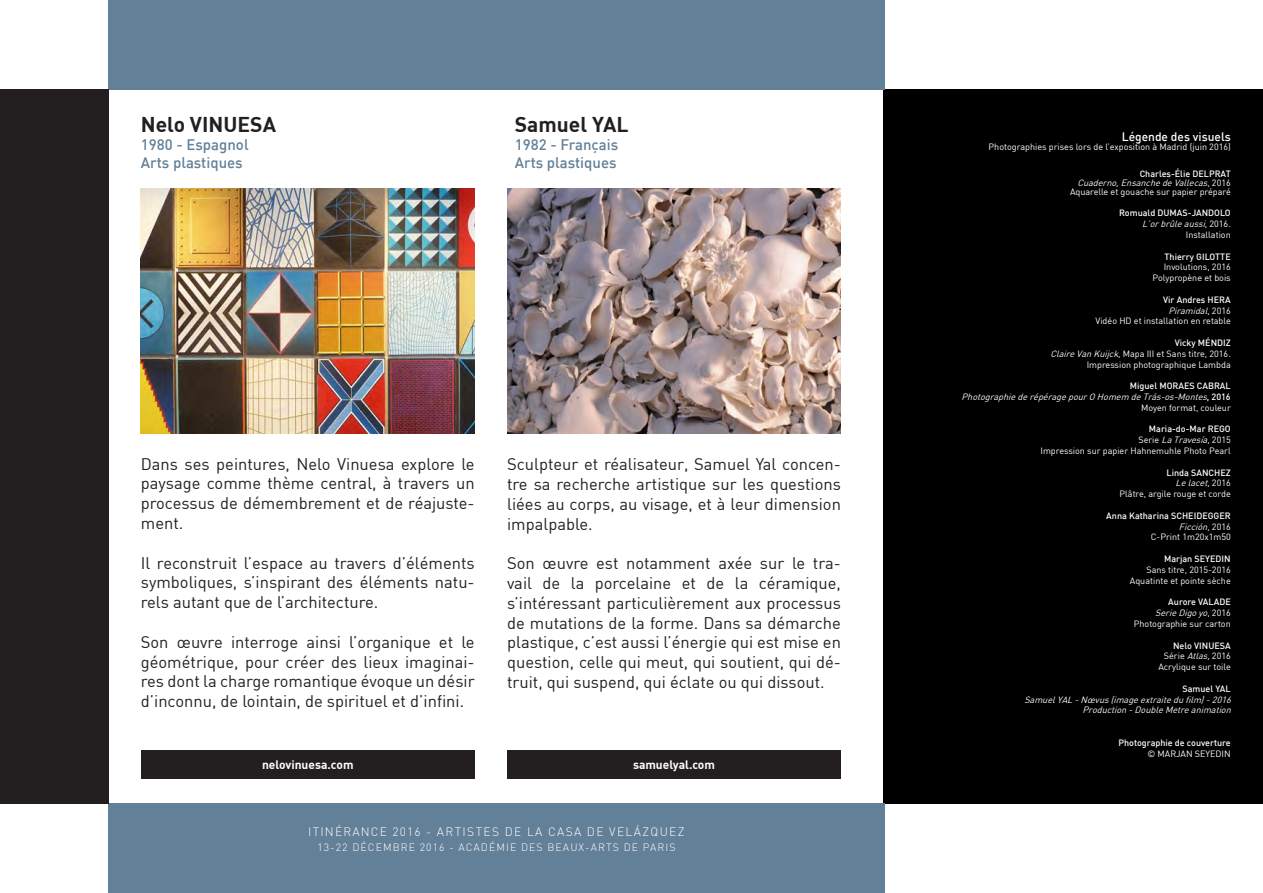
<style>
.page{position:relative;width:1263px;height:893px;background:#fff}
.page>*{position:absolute;margin:0;border:0;box-sizing:border-box;transform-origin:0 0}
.t1{font:700 21px "DIN";color:#231f20}
.t2{font:16.5px/19.8px "DIN";color:#231f20;text-align:justify}
.t3{font:500 15px "DIN";color:#628098}
.t4{font:300 12px "DIN";letter-spacing:.115em;color:#fff}
.t5{font:700 12px "DIN";color:#fff}
.t6{font:500 12px "DIN";color:#fff}
.t7{font:300 10.5px "DIN";letter-spacing:.1em;color:#fff}
.t8{font:9px "DIN";color:#fff}
.t9{font:italic 9px "DIN";color:#fff}
.t10{font:500 9px "DIN";color:#fff}
.s1{font-style:normal}
.s2{font-style:italic}
.s3{font-weight:500;font-style:normal}
</style>
<div class="page">
<div style="left:141px;top:750px;width:334px;height:28px;background:#231f20"></div>
<div style="left:507px;top:750px;width:334px;height:29px;background:#231f20"></div>
<div style="left:884px;top:89px;width:379px;height:715px;background:#000"></div>
<div style="left:108px;top:804px;width:776px;height:89px;background:#628098"></div>
<div style="left:108px;top:0;width:776px;height:89px;background:#628098"></div>
<div style="left:0;top:89px;width:108px;height:715px;background:#231f20"></div>
<img style="left:141px;top:188px;width:334px;height:245px">
<img style="left:507px;top:188px;width:334px;height:245px">
<p class="t1" style="left:141px;top:110px;width:137px">Nelo VINUESA</p>
<p class="t3" style="left:141px;top:135px;width:109px">1980 - Espagnol</p>
<p class="t3" style="left:141px;top:153px;width:103px">Arts plastiques</p>
<p class="t1" style="left:515px;top:110px;width:115px">Samuel YAL</p>
<p class="t3" style="left:515px;top:135px;width:105px">1982 - Français</p>
<p class="t3" style="left:515px;top:153px;width:103px">Arts plastiques</p>
<p class="t2" style="left:141px;top:453px;width:335px">Dans ses peintures, Nelo Vinuesa explore le paysage comme thème central, à travers un processus de démembrement et de réajuste&shy;ment.</p>
<p class="t2" style="left:141px;top:552px;width:335px">Il reconstruit l’espace au travers d’éléments symboliques, s’inspirant des éléments natu&shy;rels autant que de l’architecture.</p>
<p class="t2" style="left:141px;top:632px;width:335px">Son œuvre interroge ainsi l’organique et le géométrique, pour créer des lieux imaginai&shy;res dont la charge romantique évoque un désir d’inconnu, de lointain, de spirituel et d’infini.</p>
<p class="t2" style="left:507px;top:454px;width:335px">Sculpteur et réalisateur, Samuel Yal concen&shy;tre sa recherche artistique sur les questions liées au corps, au visage, et à leur dimension impalpable.</p>
<p class="t2" style="left:507px;top:553px;width:335px">Son œuvre est notamment axée sur le tra&shy;vail de la porcelaine et de la céramique, s’intéressant particulièrement aux processus de mutations de la forme. Dans sa démarche plastique, c’est aussi l’énergie qui est mise en question, celle qui meut, qui soutient, qui dé&shy;truit, qui suspend, qui éclate ou qui dissout.</p>
<p class="t5" style="left:262px;top:757px;width:93px">nelovinuesa.com</p>
<p class="t5" style="left:633px;top:757px;width:83px">samuelyal.com</p>
<p class="t4" style="left:308px;top:825px;width:378px">ITINÉRANCE 2016 - ARTISTES DE LA CASA DE VELÁZQUEZ</p>
<p class="t7" style="left:317px;top:841px;width:360px">13-22 DÉCEMBRE 2016 - ACADÉMIE DES BEAUX-ARTS DE PARIS</p>
<p class="t6" style="left:1122px;top:129px;width:110px">Légende des visuels</p>
<p class="t8" style="left:989px;top:141px;width:244px">Photographies prises lors de l’exposition à Madrid (juin 2016)</p>
<p class="t10" style="left:1140px;top:168px;width:93px">Charles-Élie DELPRAT</p>
<p class="t9" style="left:1077px;top:177px;width:155px">Cuaderno, Ensanche de Vallecas<span class="s1">, 2016</span></p>
<p class="t8" style="left:1070px;top:186px;width:162px">Aquarelle et gouache sur papier préparé</p>
<p class="t10" style="left:1119px;top:207px;width:113px">Romuald DUMAS-JANDOLO</p>
<p class="t9" style="left:1142px;top:218px;width:90px">L’or brûle aussi<span class="s1">, 2016.</span></p>
<p class="t8" style="left:1186px;top:229px;width:46px">Installation</p>
<p class="t10" style="left:1164px;top:251px;width:68px">Thierry GILOTTE</p>
<p class="t8" style="left:1164px;top:262px;width:68px">Involutions, 2016</p>
<p class="t8" style="left:1152px;top:272px;width:80px">Polypropène et bois</p>
<p class="t10" style="left:1163px;top:294px;width:69px">Vir Andres HERA</p>
<p class="t9" style="left:1168px;top:305px;width:64px">Piramidal<span class="s1">, 2016</span></p>
<p class="t8" style="left:1095px;top:316px;width:137px">Vidéo HD et installation en retable</p>
<p class="t10" style="left:1175px;top:337px;width:57px">Vicky MÉNDIZ</p>
<p class="t8" style="left:1050px;top:348px;width:182px"><span class="s2">Claire Van Kuijck</span>, Mapa III et Sans titre, 2016.</p>
<p class="t8" style="left:1087px;top:359px;width:146px">Impression photographique Lambda</p>
<p class="t10" style="left:1130px;top:380px;width:102px">Miguel MORAES CABRAL</p>
<p class="t9" style="left:961px;top:391px;width:271px">Photographie de répérage pour O Homem de Trás-os-Montes<span class="s3">, 2016</span></p>
<p class="t8" style="left:1141px;top:402px;width:91px">Moyen format, couleur</p>
<p class="t10" style="left:1149px;top:423px;width:83px">Maria-do-Mar REGO</p>
<p class="t8" style="left:1138px;top:434px;width:94px">Serie <span class="s2">La Travesía</span>, 2015</p>
<p class="t8" style="left:1040px;top:445px;width:192px">Impression sur papier Hahnemuhle Photo Pearl</p>
<p class="t10" style="left:1166px;top:467px;width:66px">Linda SANCHEZ</p>
<p class="t9" style="left:1175px;top:478px;width:57px">Le lacet, <span class="s1">2016</span></p>
<p class="t8" style="left:1119px;top:488px;width:113px">Plâtre, argile rouge et corde</p>
<p class="t10" style="left:1106px;top:510px;width:126px">Anna Katharina SCHEIDEGGER</p>
<p class="t9" style="left:1179px;top:521px;width:53px">Ficción<span class="s1">, 2016</span></p>
<p class="t8" style="left:1151px;top:532px;width:81px">C-Print 1m20x1m50</p>
<p class="t10" style="left:1164px;top:553px;width:68px">Marjan SEYEDIN</p>
<p class="t8" style="left:1146px;top:564px;width:86px">Sans titre, 2015-2016</p>
<p class="t8" style="left:1130px;top:575px;width:102px">Aquatinte et pointe sèche</p>
<p class="t10" style="left:1168px;top:596px;width:64px">Aurore VALADE</p>
<p class="t9" style="left:1155px;top:607px;width:77px">Serie Digo yo<span class="s1">, 2016</span></p>
<p class="t8" style="left:1134px;top:618px;width:98px">Photographie sur carton</p>
<p class="t10" style="left:1173px;top:639px;width:59px">Nelo VINUESA</p>
<p class="t8" style="left:1164px;top:650px;width:68px">Série <span class="s2">Atlas,</span> 2016</p>
<p class="t8" style="left:1158px;top:661px;width:74px">Acrylique sur toile</p>
<p class="t10" style="left:1182px;top:683px;width:50px">Samuel YAL</p>
<p class="t9" style="left:1024px;top:694px;width:208px">Samuel YAL - Nœvus (image extraite du film) - 2016</p>
<p class="t9" style="left:1082px;top:704px;width:150px">Production - Double Metre animation</p>
<p class="t10" style="left:1118px;top:737px;width:114px">Photographie de couverture</p>
<p class="t8" style="left:1147px;top:748px;width:85px">© MARJAN SEYEDIN</p>
</div>
